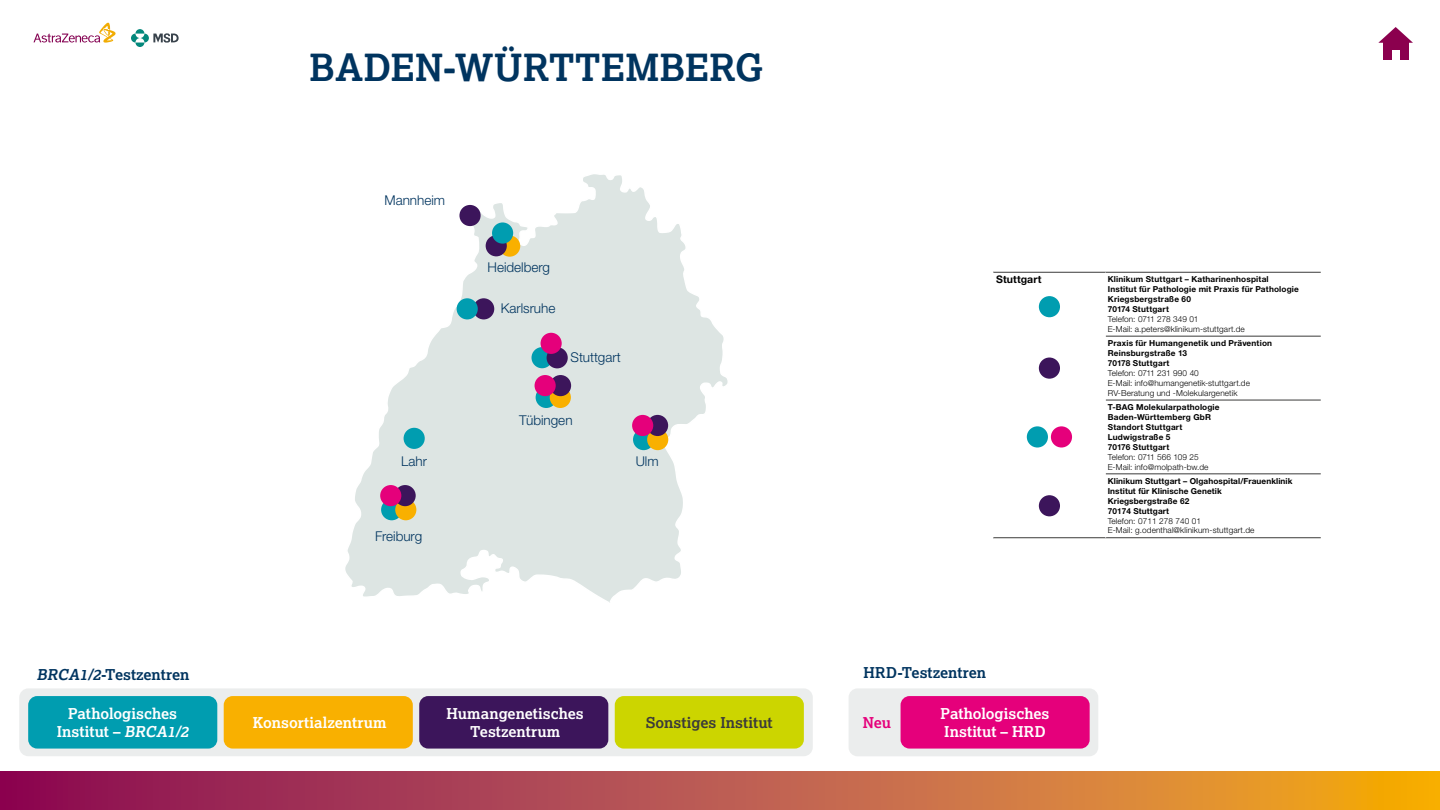
<style>
.page{position:relative;width:1440px;height:810px;background:#fff}
.page>*{position:absolute;margin:0;border:0;box-sizing:border-box;transform-origin:0 0}
.t1{font:700 37.5px "Lexia";color:#00345f}
.t2{font:700 15px/18.3px "Lexia";color:#fff;text-align:center}
.t3{font:700 15px "Lexia";color:#00345f}
.t4{font:700 15px "Lexia";letter-spacing:.005em;color:#3b3b3a}
.t5{font:700 15px "Lexia";color:#e5007b}
.t6{font:300 13.5px "Helvetica Neue LT Std";letter-spacing:-.005em;color:#00345f}
.t7{font:700 10.5px "Helvetica Neue LT Std";letter-spacing:.01em;color:#000}
.t8{font:700 8.25px/9.9px "Helvetica Neue LT Std";letter-spacing:.02em;color:#000}
.t9{font:300 8.25px/9.9px "Helvetica Neue LT Std";letter-spacing:.01em;color:#000}
.s1{font-style:italic}
</style>
<div class="page">
<svg style="left:0;top:772px;width:1440px;height:38px;background:#bd5c45"></svg>
<div style="left:1383px;top:40px;width:25px;height:20px;background:#8b004e"></div>
<svg style="left:1378px;top:27px;width:35px;height:16px"></svg>
<div style="left:1392px;top:51px;width:8px;height:11px;background:#fff"></div>
<svg style="left:131px;top:34px;width:9px;height:9px"></svg>
<svg style="left:140px;top:34px;width:9px;height:9px"></svg>
<svg style="left:135px;top:29px;width:9px;height:5px"></svg>
<svg style="left:135px;top:43px;width:9px;height:4px"></svg>
<svg style="left:153px;top:33px;width:26px;height:10px"></svg>
<svg style="left:33px;top:23px;width:83px;height:20px"></svg>
<div style="left:19px;top:688px;width:794px;height:68px;background:#ebeded;border-radius:9px"></div>
<div style="left:849px;top:688px;width:249px;height:68px;background:#ebeded;border-radius:9px"></div>
<div style="left:28px;top:696px;width:189px;height:53px;background:#009db0;border-radius:9px"></div>
<div style="left:224px;top:696px;width:189px;height:53px;background:#f9b000;border-radius:9px"></div>
<div style="left:419px;top:696px;width:189px;height:53px;background:#3c155b;border-radius:9px"></div>
<div style="left:615px;top:696px;width:189px;height:53px;background:#ccd500;border-radius:9px"></div>
<div style="left:901px;top:696px;width:189px;height:53px;background:#e5007b;border-radius:9px"></div>
<hr style="left:993px;top:272px;width:113px;height:1px;background:#3b3b3a">
<hr style="left:993px;top:538px;width:113px;height:1px;background:#3b3b3a">
<hr style="left:1106px;top:538px;width:215px;height:1px;background:#3b3b3a">
<hr style="left:993px;top:272px;width:1px;height:64px;background:#fff">
<hr style="left:1106px;top:336px;width:215px;height:1px;background:#3b3b3a">
<hr style="left:1106px;top:400px;width:215px;height:1px;background:#3b3b3a">
<hr style="left:1106px;top:474px;width:215px;height:1px;background:#3b3b3a">
<hr style="left:1106px;top:272px;width:215px;height:1px;background:#3b3b3a">
<div style="left:1039px;top:296px;width:21px;height:21px;background:#009db0;border-radius:50%"></div>
<div style="left:1039px;top:358px;width:21px;height:21px;background:#3c155b;border-radius:50%"></div>
<div style="left:1027px;top:426px;width:21px;height:22px;background:#009db0;border-radius:50%"></div>
<div style="left:1051px;top:426px;width:21px;height:22px;background:#e5007b;border-radius:50%"></div>
<div style="left:1039px;top:495px;width:21px;height:21px;background:#3c155b;border-radius:50%"></div>
<svg style="left:345px;top:174px;width:383px;height:429px;fill:#dde5e3"></svg>
<div style="left:532px;top:347px;width:21px;height:21px;background:#009db0;border-radius:50%"></div>
<div style="left:536px;top:387px;width:21px;height:21px;background:#009db0;border-radius:50%"></div>
<div style="left:550px;top:387px;width:21px;height:21px;background:#f9b000;border-radius:50%"></div>
<div style="left:550px;top:375px;width:21px;height:21px;background:#3c155b;border-radius:50%"></div>
<div style="left:473px;top:298px;width:21px;height:21px;background:#3c155b;border-radius:50%"></div>
<div style="left:457px;top:298px;width:21px;height:21px;background:#009db0;border-radius:50%"></div>
<div style="left:381px;top:499px;width:21px;height:21px;background:#009db0;border-radius:50%"></div>
<div style="left:395px;top:499px;width:21px;height:21px;background:#f9b000;border-radius:50%"></div>
<div style="left:395px;top:485px;width:21px;height:21px;background:#3c155b;border-radius:50%"></div>
<div style="left:633px;top:429px;width:21px;height:21px;background:#009db0;border-radius:50%"></div>
<div style="left:647px;top:429px;width:21px;height:21px;background:#f9b000;border-radius:50%"></div>
<div style="left:647px;top:415px;width:21px;height:21px;background:#3c155b;border-radius:50%"></div>
<div style="left:499px;top:236px;width:21px;height:21px;background:#f9b000;border-radius:50%"></div>
<div style="left:486px;top:235px;width:21px;height:21px;background:#3c155b;border-radius:50%"></div>
<div style="left:547px;top:347px;width:21px;height:21px;background:#3c155b;border-radius:50%"></div>
<div style="left:459px;top:205px;width:22px;height:21px;background:#3c155b;border-radius:50%"></div>
<div style="left:404px;top:428px;width:21px;height:21px;background:#009db0;border-radius:50%"></div>
<div style="left:632px;top:415px;width:21px;height:21px;background:#e5007b;border-radius:50%"></div>
<div style="left:535px;top:375px;width:21px;height:21px;background:#e5007b;border-radius:50%"></div>
<div style="left:380px;top:485px;width:21px;height:21px;background:#e5007b;border-radius:50%"></div>
<div style="left:541px;top:333px;width:21px;height:21px;background:#e5007b;border-radius:50%"></div>
<div style="left:492px;top:222px;width:21px;height:22px;background:#009db0;border-radius:50%"></div>
<h1 class="t1" style="left:310px;top:44px;width:455px">BADEN-WÜRTTEMBERG</h1>
<h3 class="t6" style="left:385px;top:192px;width:62px">Mannheim</h3>
<h3 class="t6" style="left:401px;top:453px;width:27px">Lahr</h3>
<h3 class="t6" style="left:375px;top:528px;width:48px">Freiburg</h3>
<h3 class="t6" style="left:488px;top:259px;width:64px">Heidelberg</h3>
<h3 class="t6" style="left:501px;top:300px;width:56px">Karlsruhe</h3>
<h3 class="t6" style="left:571px;top:349px;width:52px">Stuttgart</h3>
<h3 class="t6" style="left:519px;top:412px;width:55px">Tübingen</h3>
<h3 class="t6" style="left:636px;top:453px;width:24px">Ulm</h3>
<p class="t7" style="left:996px;top:273px;width:47px">Stuttgart</p>
<p class="t8" style="left:1108px;top:274px;width:193px">Klinikum Stuttgart – Katharinenhospital<br>Institut für Pathologie mit Praxis für Pathologie<br>Kriegsbergstraße 60<br>70174 Stuttgart</p>
<p class="t9" style="left:1108px;top:314px;width:139px">Telefon: 0711 278 349 01<br>E-Mail: a.peters@klinikum-stuttgart.de</p>
<p class="t8" style="left:1108px;top:338px;width:166px">Praxis für Humangenetik und Prävention<br>Reinsburgstraße 13<br>70178 Stuttgart</p>
<p class="t9" style="left:1108px;top:368px;width:144px">Telefon: 0711 231 990 40<br>E-Mail: info@humangenetik-stuttgart.de<br>RV-Beratung und -Molekulargenetik</p>
<p class="t8" style="left:1108px;top:402px;width:113px">T-BAG Molekularpathologie<br>Baden-Württemberg GbR<br>Standort Stuttgart<br>Ludwigstraße 5<br>70176 Stuttgart</p>
<p class="t9" style="left:1108px;top:452px;width:102px">Telefon: 0711 566 109 25<br>E-Mail: info@molpath-bw.de</p>
<p class="t8" style="left:1108px;top:476px;width:186px">Klinikum Stuttgart – Olgahospital/Frauenklinik<br>Institut für Klinische Genetik<br>Kriegsbergstraße 62<br>70174 Stuttgart</p>
<p class="t9" style="left:1108px;top:516px;width:148px">Telefon: 0711 278 740 01<br>E-Mail: g.odenthal@klinikum-stuttgart.de</p>
<h2 class="t3" style="left:37px;top:665px;width:154px"><span class="s1">BRCA1/2</span>-Testzentren</h2>
<h2 class="t3" style="left:864px;top:663px;width:124px">HRD-Testzentren</h2>
<h2 class="t5" style="left:863px;top:713px;width:30px">Neu</h2>
<h2 class="t2" style="left:57px;top:704px;width:136px">Pathologisches<br>Institut – <span class="s1">BRCA1/2</span></h2>
<h2 class="t2" style="left:253px;top:713px;width:136px">Konsortialzentrum</h2>
<h2 class="t2" style="left:447px;top:704px;width:139px">Humangenetisches<br>Testzentrum</h2>
<h2 class="t4" style="left:646px;top:713px;width:128px">Sonstiges Institut</h2>
<h2 class="t2" style="left:941px;top:704px;width:110px;text-align:left">Pathologisches<br>Institut – HRD</h2>
</div>
